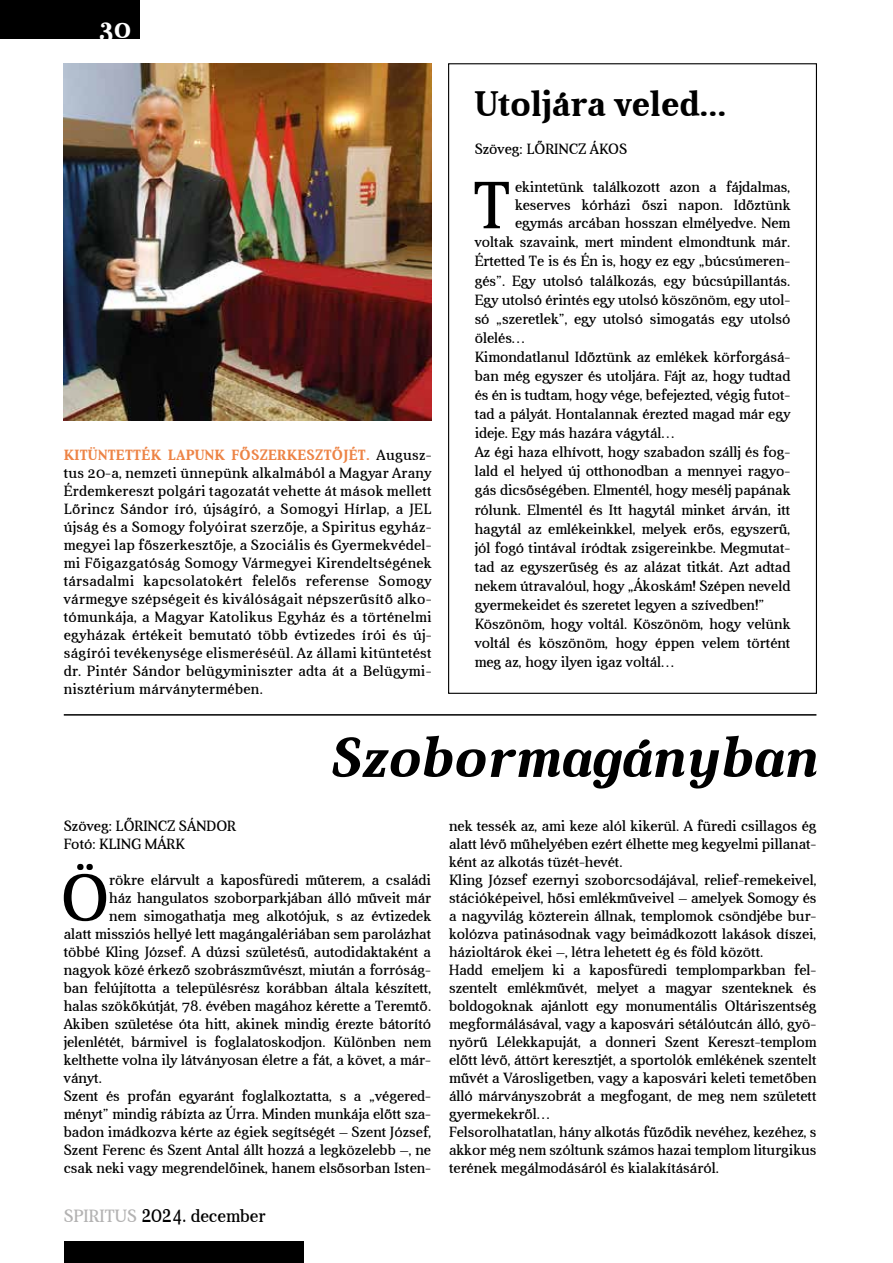
<style>
.page{position:relative;width:893px;height:1263px;background:#fff}
.page>*{position:absolute;margin:0;border:0;box-sizing:border-box;transform-origin:0 0}
.t1{font:66.9px "Aver";color:#000}
.t2{font:italic 700 57px "Aver";color:#000}
.t3{font:700 36px "Aver";color:#000}
.t4{font:700 27px "Aver";color:#fff}
.t5{font:18px "Aver";color:#b3b2b2}
.t6{font:15px/18px "Aver";color:#000}
.s1{font-weight:700;color:#ed8446}
.s2{font-size:22.5px;color:#000}
.s3{color:#000}
</style>
<div class="page">
<img style="left:64px;top:64px;width:368px;height:357px">
<hr style="left:64px;top:714px;width:752px;height:2px;background:#000">
<div style="left:64px;top:1242px;width:239px;height:21px;background:#000"></div>
<div style="left:0;top:0;width:139px;height:38px;background:#000"></div>
<h3 class="t4" style="left:98px;top:14px;width:34px">30</h3>
<p class="t6" style="left:64px;top:446px;width:369px;text-align:justify"><span class="s1">KITÜNTETTÉK LAPUNK FŐSZERKESZTŐJÉT.</span> Augusz&shy;tus 20-a, nemzeti ünnepünk alkalmából a Magyar Arany Érdemkereszt polgári tagozatát vehette át mások mellett Lőrincz Sándor író, újságíró, a Somogyi Hírlap, a JEL újság és a Somogy folyóirat szerzője, a Spiritus egyház&shy;megyei lap főszerkesztője, a Szociális és Gyermekvédel&shy;mi Főigazgatóság Somogy Vármegyei Kirendeltségének társadalmi kapcsolatokért felelős referense Somogy vármegye szépségeit és kiválóságait népszerűsítő alko&shy;tómunkája, a Magyar Katolikus Egyház és a történelmi egyházak értékeit bemutató több évtizedes írói és új&shy;ságírói tevékenysége elismeréséül. Az állami kitüntetést dr. Pintér Sándor belügyminiszter adta át a Belügymi&shy;nisztérium márványtermében.</p>
<h3 class="t3" style="left:475px;top:83px;width:253px">Utoljára veled...</h3>
<p class="t6" style="left:475px;top:140px;width:154px">Szöveg: LŐRINCZ ÁKOS</p>
<h1 class="t1" style="left:473px;top:169px;width:38px">T</h1>
<p class="t6" style="left:515px;top:178px;width:277px">ekintetünk találkozott azon a fájdalmas,</p>
<p class="t6" style="left:515px;top:196px;width:277px">keserves kórházi őszi napon. Időztünk</p>
<p class="t6" style="left:515px;top:214px;width:277px">egymás arcában hosszan elmélyedve. Nem</p>
<p class="t6" style="left:475px;top:233px;width:317px">voltak szavaink, mert mindent elmondtunk már.</p>
<p class="t6" style="left:475px;top:253px;width:317px">Értetted Te is és Én is, hogy ez egy „búcsúmeren-</p>
<p class="t6" style="left:475px;top:272px;width:317px">gés”. Egy utolsó találkozás, egy búcsúpillantás.</p>
<p class="t6" style="left:475px;top:291px;width:317px">Egy utolsó érintés egy utolsó köszönöm, egy utol-</p>
<p class="t6" style="left:475px;top:310px;width:317px">só „szeretlek”, egy utolsó simogatás egy utolsó</p>
<p class="t6" style="left:475px;top:329px;width:53px">ölelés…</p>
<p class="t6" style="left:475px;top:348px;width:317px">Kimondatlanul Időztünk az emlékek körforgásá-</p>
<p class="t6" style="left:475px;top:367px;width:317px">ban még egyszer és utoljára. Fájt az, hogy tudtad</p>
<p class="t6" style="left:475px;top:386px;width:317px">és én is tudtam, hogy vége, befejezted, végig futot-</p>
<p class="t6" style="left:475px;top:405px;width:317px">tad a pályát. Hontalannak érezted magad már egy</p>
<p class="t6" style="left:475px;top:424px;width:203px">ideje. Egy más hazára vágytál…</p>
<p class="t6" style="left:475px;top:443px;width:317px">Az égi haza elhívott, hogy szabadon szállj és fog-</p>
<p class="t6" style="left:475px;top:462px;width:317px">lald el helyed új otthonodban a mennyei ragyo-</p>
<p class="t6" style="left:475px;top:481px;width:317px">gás dicsőségében. Elmentél, hogy mesélj papának</p>
<p class="t6" style="left:475px;top:501px;width:317px">rólunk. Elmentél és Itt hagytál minket árván, itt</p>
<p class="t6" style="left:475px;top:520px;width:317px">hagytál az emlékeinkkel, melyek erős, egyszerű,</p>
<p class="t6" style="left:475px;top:539px;width:317px">jól fogó tintával íródtak zsigereinkbe. Megmutat-</p>
<p class="t6" style="left:475px;top:558px;width:317px">tad az egyszerűség és az alázat titkát. Azt adtad</p>
<p class="t6" style="left:475px;top:577px;width:317px">nekem útravalóul, hogy „Ákoskám! Szépen neveld</p>
<p class="t6" style="left:475px;top:596px;width:291px">gyermekeidet és szeretet legyen a szívedben!”</p>
<p class="t6" style="left:475px;top:615px;width:317px">Köszönöm, hogy voltál. Köszönöm, hogy velünk</p>
<p class="t6" style="left:475px;top:634px;width:317px">voltál és köszönöm, hogy éppen velem történt</p>
<p class="t6" style="left:475px;top:653px;width:203px">meg az, hogy ilyen igaz voltál…</p>
<h2 class="t2" style="left:328px;top:725px;width:490px">Szobormagányban</h2>
<p class="t6" style="left:449px;top:817px;width:369px">nek tessék az, ami keze alól kikerül. A füredi csillagos ég alatt lévő műhelyében ezért élhette meg kegyelmi pillanat&shy;ként az alkotás tüzét-hevét.<br>Kling József ezernyi szoborcsodájával, relief-remekeivel, stációképeivel, hősi emlékműveivel – amelyek Somogy és a nagyvilág közterein állnak, templomok csöndjébe bur&shy;kolózva patinásodnak vagy beimádkozott lakások díszei, házioltárok ékei –, létra lehetett ég és föld között.<br>Hadd emeljem ki a kaposfüredi templomparkban fel&shy;szentelt emlékművét, melyet a magyar szenteknek és boldogoknak ajánlott egy monumentális Oltáriszentség megformálásával, vagy a kaposvári sétálóutcán álló, gyö&shy;nyörű Lélekkapuját, a donneri Szent Kereszt-templom előtt lévő, áttört keresztjét, a sportolók emlékének szentelt művét a Városligetben, vagy a kaposvári keleti temetőben álló márványszobrát a megfogant, de meg nem született gyermekekről…<br>Felsorolhatatlan, hány alkotás fűződik nevéhez, kezéhez, s akkor még nem szóltunk számos hazai templom liturgikus terének megálmodásáról és kialakításáról.</p>
<p class="t6" style="left:64px;top:817px;width:174px">Szöveg: LŐRINCZ SÁNDOR<br>Fotó: KLING MÁRK</p>
<h1 class="t1" style="left:61px;top:861px;width:50px">Ö</h1>
<p class="t6" style="left:109px;top:871px;width:323px">rökre elárvult a kaposfüredi műterem, a családi</p>
<p class="t6" style="left:109px;top:889px;width:323px">ház hangulatos szoborparkjában álló műveit már</p>
<p class="t6" style="left:109px;top:907px;width:323px">nem simogathatja meg alkotójuk, s az évtizedek</p>
<p class="t6" style="left:64px;top:925px;width:369px">alatt missziós hellyé lett magángalériában sem parolázhat</p>
<p class="t6" style="left:64px;top:943px;width:369px">többé Kling József. A dúzsi születésű, autodidaktaként a</p>
<p class="t6" style="left:64px;top:961px;width:369px">nagyok közé érkező szobrászművészt, miután a forróság-</p>
<p class="t6" style="left:64px;top:979px;width:369px">ban felújította a településrész korábban általa készített,</p>
<p class="t6" style="left:64px;top:997px;width:369px">halas szökőkútját, 78. évében magához kérette a Teremtő.</p>
<p class="t6" style="left:64px;top:1015px;width:369px">Akiben születése óta hitt, akinek mindig érezte bátorító</p>
<p class="t6" style="left:64px;top:1033px;width:369px">jelenlétét, bármivel is foglalatoskodjon. Különben nem</p>
<p class="t6" style="left:64px;top:1051px;width:369px">kelthette volna ily látványosan életre a fát, a követ, a már-</p>
<p class="t6" style="left:64px;top:1069px;width:40px">ványt.</p>
<p class="t6" style="left:64px;top:1087px;width:369px">Szent és profán egyaránt foglalkoztatta, s a „végered-</p>
<p class="t6" style="left:64px;top:1105px;width:369px">ményt” mindig rábízta az Úrra. Minden munkája előtt sza-</p>
<p class="t6" style="left:64px;top:1123px;width:369px">badon imádkozva kérte az égiek segítségét – Szent József,</p>
<p class="t6" style="left:64px;top:1141px;width:369px">Szent Ferenc és Szent Antal állt hozzá a legközelebb –, ne</p>
<p class="t6" style="left:64px;top:1159px;width:369px">csak neki vagy megrendelőinek, hanem elsősorban Isten-</p>
<p class="t5" style="left:64px;top:1206px;width:203px">SPIRITUS <span class="s2">2024.</span> <span class="s3">december</span></p>
</div>
